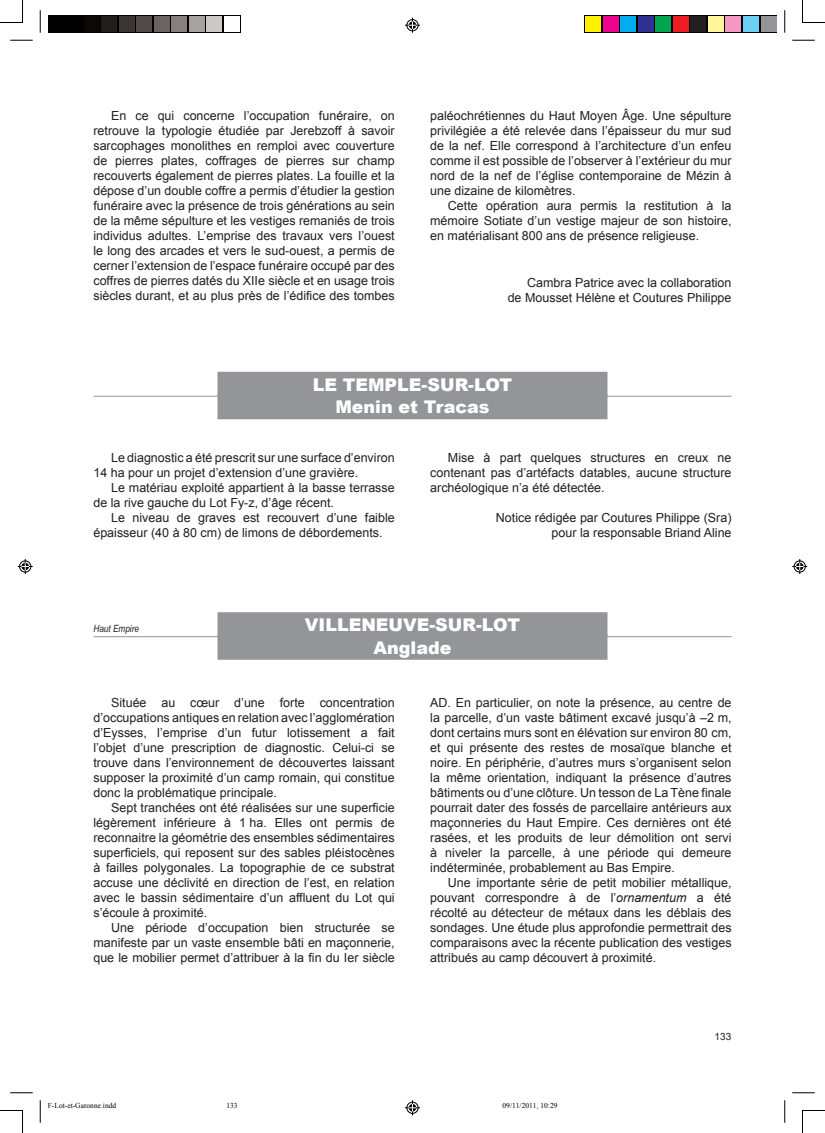
<style>
.page{position:relative;width:825px;height:1133px;background:#fff}
.page>*{position:absolute;margin:0;border:0;box-sizing:border-box;transform-origin:0 0}
.B_commune{font:900 17.5px "Arial";color:#fff}
.B_site{font:900 17.5px "Arial";color:#fff}
.B_txt{font:12.5px/15px "Arial";color:#231f20;text-align:justify}
.B_auteur{font:12.5px "Arial";color:#231f20}
.B_chrono_g{font:italic 10px "Arial Narrow";color:#231f20}
.t1{font:10px "Arial";color:#231f20}
.t2{font:7.5px "Times New Roman";color:#000}
.s1{font-style:italic}
</style>
<div class="page">
<div style="left:217px;top:372px;width:390px;height:25px;background:#939598"></div>
<hr style="left:93px;top:396px;width:638px;height:1px;background:#939598">
<div style="left:217px;top:394px;width:390px;height:25px;background:#939598"></div>
<div style="left:217px;top:612px;width:390px;height:25px;background:#939598"></div>
<hr style="left:93px;top:636px;width:638px;height:1px;background:#939598">
<div style="left:217px;top:635px;width:390px;height:25px;background:#939598"></div>
<svg style="left:48px;top:15px;width:192px;height:18px"></svg>
<div style="left:49px;top:16px;width:15px;height:15px;background:#000"></div>
<div style="left:66px;top:16px;width:15px;height:15px;background:#000"></div>
<div style="left:84px;top:16px;width:15px;height:15px;background:#0c0806"></div>
<div style="left:101px;top:16px;width:15px;height:15px;background:#241e1b"></div>
<div style="left:119px;top:16px;width:15px;height:15px;background:#3b3532"></div>
<div style="left:136px;top:16px;width:15px;height:15px;background:#524a47"></div>
<div style="left:154px;top:16px;width:15px;height:15px;background:#6b6360"></div>
<div style="left:171px;top:16px;width:15px;height:15px;background:#867f7c"></div>
<div style="left:189px;top:16px;width:15px;height:15px;background:#a7a2a0"></div>
<div style="left:206px;top:16px;width:15px;height:15px;background:#cdc9c8"></div>
<div style="left:224px;top:16px;width:15px;height:15px;background:#fff"></div>
<svg style="left:584px;top:15px;width:193px;height:18px"></svg>
<div style="left:586px;top:16px;width:15px;height:15px;background:#fff101"></div>
<div style="left:603px;top:16px;width:15px;height:15px;background:#ed028c"></div>
<div style="left:621px;top:16px;width:15px;height:15px;background:#00aeef"></div>
<div style="left:638px;top:16px;width:15px;height:15px;background:#2e3092"></div>
<div style="left:656px;top:16px;width:15px;height:15px;background:#00a54f"></div>
<div style="left:673px;top:16px;width:15px;height:15px;background:#ee1d23"></div>
<div style="left:691px;top:16px;width:15px;height:15px;background:#231f20"></div>
<div style="left:708px;top:16px;width:15px;height:15px;background:#fff79a"></div>
<div style="left:726px;top:16px;width:15px;height:15px;background:#f499c2"></div>
<div style="left:743px;top:16px;width:15px;height:15px;background:#6bcff6"></div>
<div style="left:761px;top:16px;width:15px;height:15px;background:#939598"></div>
<svg style="left:40px;top:10px;width:1px;height:23px"></svg>
<svg style="left:10px;top:40px;width:23px;height:1px"></svg>
<svg style="left:784px;top:10px;width:1px;height:23px"></svg>
<svg style="left:792px;top:40px;width:22px;height:1px"></svg>
<svg style="left:40px;top:1100px;width:1px;height:23px"></svg>
<svg style="left:10px;top:1092px;width:23px;height:1px"></svg>
<svg style="left:784px;top:1100px;width:1px;height:23px"></svg>
<svg style="left:792px;top:1092px;width:22px;height:1px"></svg>
<svg style="left:0;top:0;width:23px;height:23px"></svg>
<svg style="left:802px;top:0;width:23px;height:23px"></svg>
<svg style="left:0;top:1110px;width:23px;height:23px"></svg>
<svg style="left:802px;top:1110px;width:23px;height:23px"></svg>
<svg style="left:405px;top:18px;width:15px;height:15px"></svg>
<svg style="left:405px;top:1100px;width:15px;height:15px"></svg>
<svg style="left:18px;top:559px;width:15px;height:15px"></svg>
<svg style="left:792px;top:559px;width:15px;height:15px"></svg>
<p class="B_txt" style="left:93px;top:108px;width:303px;text-indent:18px">En ce qui concerne l’occupation funéraire, on retrouve la typologie étudiée par Jerebzoff à savoir sarcophages monolithes en remploi avec couverture de pierres plates, coffrages de pierres sur champ recouverts également de pierres plates. La fouille et la dépose d’un double coffre a permis d’étudier la gestion funéraire avec la présence de trois générations au sein de la même sépulture et les vestiges remaniés de trois individus adultes. L’emprise des travaux vers l’ouest le long des arcades et vers le sud-ouest, a permis de cerner l’extension de l’espace funéraire occupé par des coffres de pierres datés du XIIe siècle et en usage trois siècles durant, et au plus près de l’édifice des tombes</p>
<p class="B_txt" style="left:430px;top:108px;width:303px">paléochrétiennes du Haut Moyen Âge. Une sépulture privilégiée a été relevée dans l’épaisseur du mur sud de la nef. Elle correspond à l’architecture d’un enfeu comme il est possible de l’observer à l’extérieur du mur nord de la nef de l’église contemporaine de Mézin à une dizaine de kilomètres.</p>
<p class="B_txt" style="left:430px;top:198px;width:303px;text-indent:18px">Cette opération aura permis la restitution à la mémoire Sotiate d’un vestige majeur de son histoire, en matérialisant 800 ans de présence religieuse.</p>
<p class="B_auteur" style="left:527px;top:275px;width:206px">Cambra Patrice avec la collaboration</p>
<p class="B_auteur" style="left:507px;top:290px;width:225px">de Mousset Hélène et Coutures Philippe</p>
<p class="B_commune" style="left:313px;top:372px;width:201px">LE TEMPLE-SUR-LOT</p>
<p class="B_site" style="left:335px;top:394px;width:156px">Menin et Tracas</p>
<p class="B_txt" style="left:93px;top:450px;width:303px;text-indent:18px">Le diagnostic a été prescrit sur une surface d’environ<br>14 ha pour un projet d’extension d’une gravière.</p>
<p class="B_txt" style="left:93px;top:480px;width:303px;text-indent:18px">Le matériau exploité appartient à la basse terrasse de la rive gauche du Lot Fy-z, d’âge récent.</p>
<p class="B_txt" style="left:93px;top:510px;width:303px;text-indent:18px">Le niveau de graves est recouvert d’une faible épaisseur (40 à 80 cm) de limons de débordements.</p>
<p class="B_txt" style="left:430px;top:450px;width:303px;text-indent:18px">Mise à part quelques structures en creux ne contenant pas d’artéfacts datables, aucune structure archéologique n’a été détectée.</p>
<p class="B_auteur" style="left:496px;top:509px;width:237px">Notice rédigée par Coutures Philippe (Sra)</p>
<p class="B_auteur" style="left:551px;top:524px;width:181px">pour la responsable Briand Aline</p>
<p class="B_chrono_g" style="left:93px;top:621px;width:47px">Haut Empire</p>
<p class="B_commune" style="left:305px;top:612px;width:217px">VILLENEUVE-SUR-LOT</p>
<p class="B_site" style="left:373px;top:634px;width:79px">Anglade</p>
<p class="B_txt" style="left:93px;top:695px;width:303px;text-indent:18px">Située au cœur d’une forte concentration d’occupations antiques en relation avec l’agglomération d’Eysses, l’emprise d’un futur lotissement a fait l’objet d’une prescription de diagnostic. Celui-ci se trouve dans l’environnement de découvertes laissant supposer la proximité d’un camp romain, qui constitue donc la problématique principale.</p>
<p class="B_txt" style="left:93px;top:800px;width:303px;text-indent:18px">Sept tranchées ont été réalisées sur une superficie légèrement inférieure à 1 ha. Elles ont permis de reconnaitre la géométrie des ensembles sédimentaires superficiels, qui reposent sur des sables pléistocènes à failles polygonales. La topographie de ce substrat accuse une déclivité en direction de l’est, en relation avec le bassin sédimentaire d’un affluent du Lot qui s’écoule à proximité.</p>
<p class="B_txt" style="left:93px;top:920px;width:303px;text-indent:18px">Une période d’occupation bien structurée se manifeste par un vaste ensemble bâti en maçonnerie, que le mobilier permet d’attribuer à la fin du Ier siècle</p>
<p class="B_txt" style="left:430px;top:695px;width:303px">AD. En particulier, on note la présence, au centre de la parcelle, d’un vaste bâtiment excavé jusqu’à –2 m, dont certains murs sont en élévation sur environ 80 cm, et qui présente des restes de mosaïque blanche et noire. En périphérie, d’autres murs s’organisent selon la même orientation, indiquant la présence d’autres bâtiments ou d’une clôture. Un tesson de La Tène finale pourrait dater des fossés de parcellaire antérieurs aux maçonneries du Haut Empire. Ces dernières ont été rasées, et les produits de leur démolition ont servi à niveler la parcelle, à une période qui demeure indéterminée, probablement au Bas Empire.</p>
<p class="B_txt" style="left:430px;top:875px;width:303px;text-indent:18px">Une importante série de petit mobilier métallique, pouvant correspondre à de l’<span class="s1">ornamentum</span> a été récolté au détecteur de métaux dans les déblais des sondages. Une étude plus approfondie permettrait des comparaisons avec la récente publication des vestiges attribués au camp découvert à proximité.</p>
<p class="t1" style="left:714px;top:1030px;width:18px">133</p>
<p class="t2" style="left:48px;top:1100px;width:70px">F-Lot-et-Garonne.indd</p>
<p class="t2" style="left:226px;top:1100px;width:13px">133</p>
<p class="t2" style="left:502px;top:1100px;width:57px">09/11/2011, 10:29</p>
</div>
